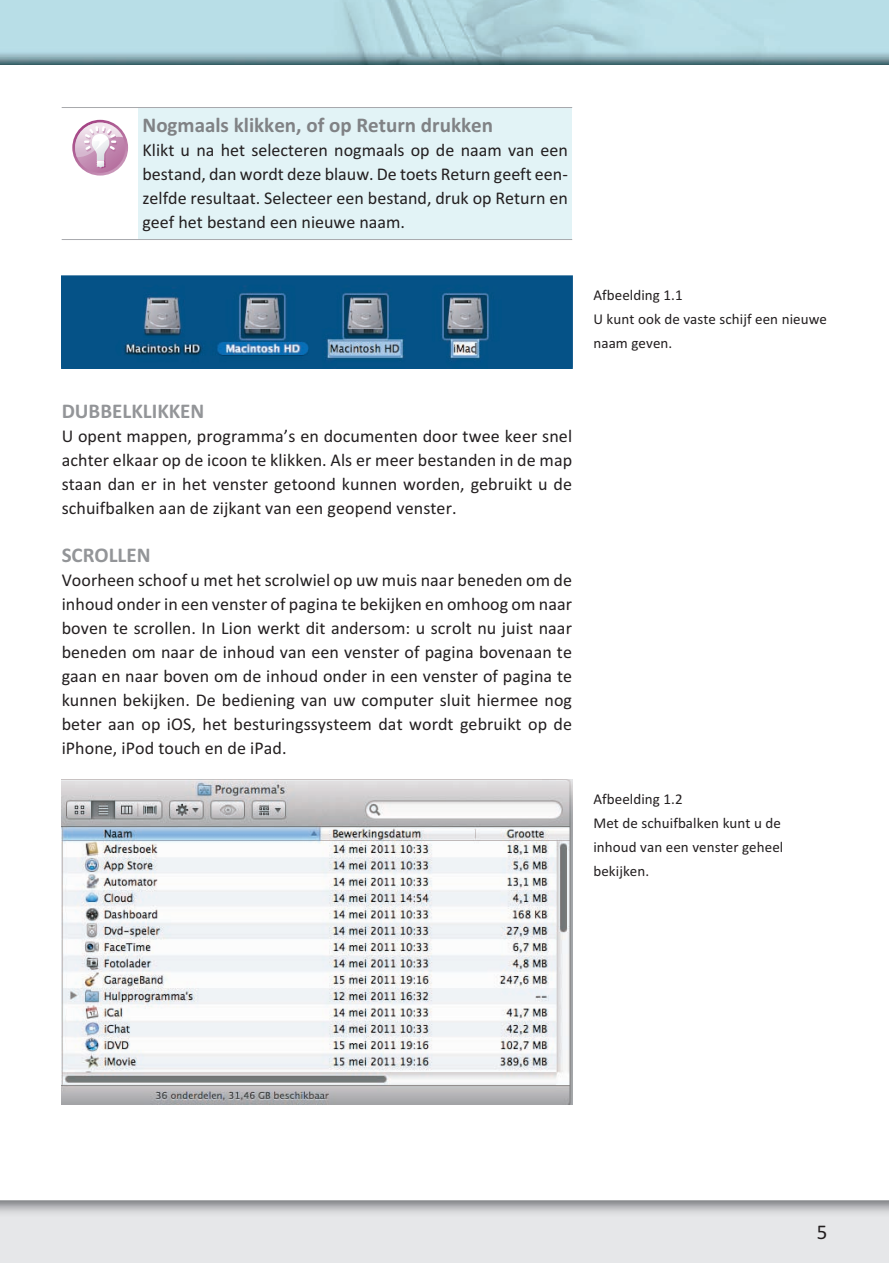
<style>
.page{position:relative;width:889px;height:1263px;background:#fff}
.page>*{position:absolute;margin:0;border:0;box-sizing:border-box;transform-origin:0 0}
.t1{font:700 21px "Calibri";color:#808285}
.t2{font:700 21px "Calibri";color:#939598}
.t3{font:21px "Calibri";color:#231f20}
.t4{font:18px/24px "Calibri";letter-spacing:.005em;color:#231f20;text-align:justify}
.t5{font:15px/24px "Calibri";letter-spacing:.005em;color:#231f20}
</style>
<div class="page">
<div style="left:138px;top:108px;width:434px;height:132px;background:#e2f3f6"></div>
<hr style="left:62px;top:107px;width:510px;height:1px;background:#a8a9ad">
<hr style="left:62px;top:239px;width:510px;height:1px;background:#a8a9ad">
<img style="left:0;top:0;width:889px;height:65px">
<img style="left:62px;top:276px;width:510px;height:92px">
<img style="left:62px;top:780px;width:510px;height:324px">
<svg style="left:72px;top:120px;width:56px;height:56px"></svg>
<div style="left:75px;top:123px;width:50px;height:50px;background:#bb7aa6;border-radius:50%"></div>
<svg style="left:75px;top:123px;width:48px;height:45px"></svg>
<p class="t1" style="left:142px;top:117px;width:352px">Nogmaals klikken, of op Return drukken</p>
<p class="t4" style="left:142px;top:139px;width:427px">Klikt u na het selecteren nogmaals op de naam van een bestand, dan wordt deze blauw. De toets Return geeft een&shy;zelfde resultaat. Selecteer een bestand, druk op Return en geef het bestand een nieuwe naam.</p>
<p class="t2" style="left:62px;top:404px;width:144px">DUBBELKLIKKEN</p>
<p class="t4" style="left:62px;top:426px;width:512px">U opent mappen, programma’s en documenten door twee keer snel achter elkaar op de icoon te klikken. Als er meer bestanden in de map staan dan er in het venster getoond kunnen worden, gebruikt u de schuifbalken aan de zijkant van een geopend venster.</p>
<p class="t2" style="left:62px;top:548px;width:90px">SCROLLEN</p>
<p class="t4" style="left:62px;top:570px;width:512px">Voorheen schoof u met het scrolwiel op uw muis naar beneden om de inhoud onder in een venster of pagina te bekijken en omhoog om naar boven te scrollen. In Lion werkt dit andersom: u scrolt nu juist naar beneden om naar de inhoud van een venster of pagina bovenaan te gaan en naar boven om de inhoud onder in een venster of pagina te kunnen bekijken. De bediening van uw computer sluit hiermee nog beter aan op iOS, het besturingssysteem dat wordt gebruikt op de iPhone, iPod touch en de iPad.</p>
<p class="t5" style="left:593px;top:284px;width:235px">Afbeelding 1.1<br>U kunt ook de vaste schijf een nieuwe naam geven.</p>
<p class="t5" style="left:593px;top:788px;width:191px">Afbeelding 1.2<br>Met de schuifbalken kunt u de inhoud van een venster geheel bekijken.</p>
<p class="t3" style="left:816px;top:1224px;width:12px">5</p>
</div>
